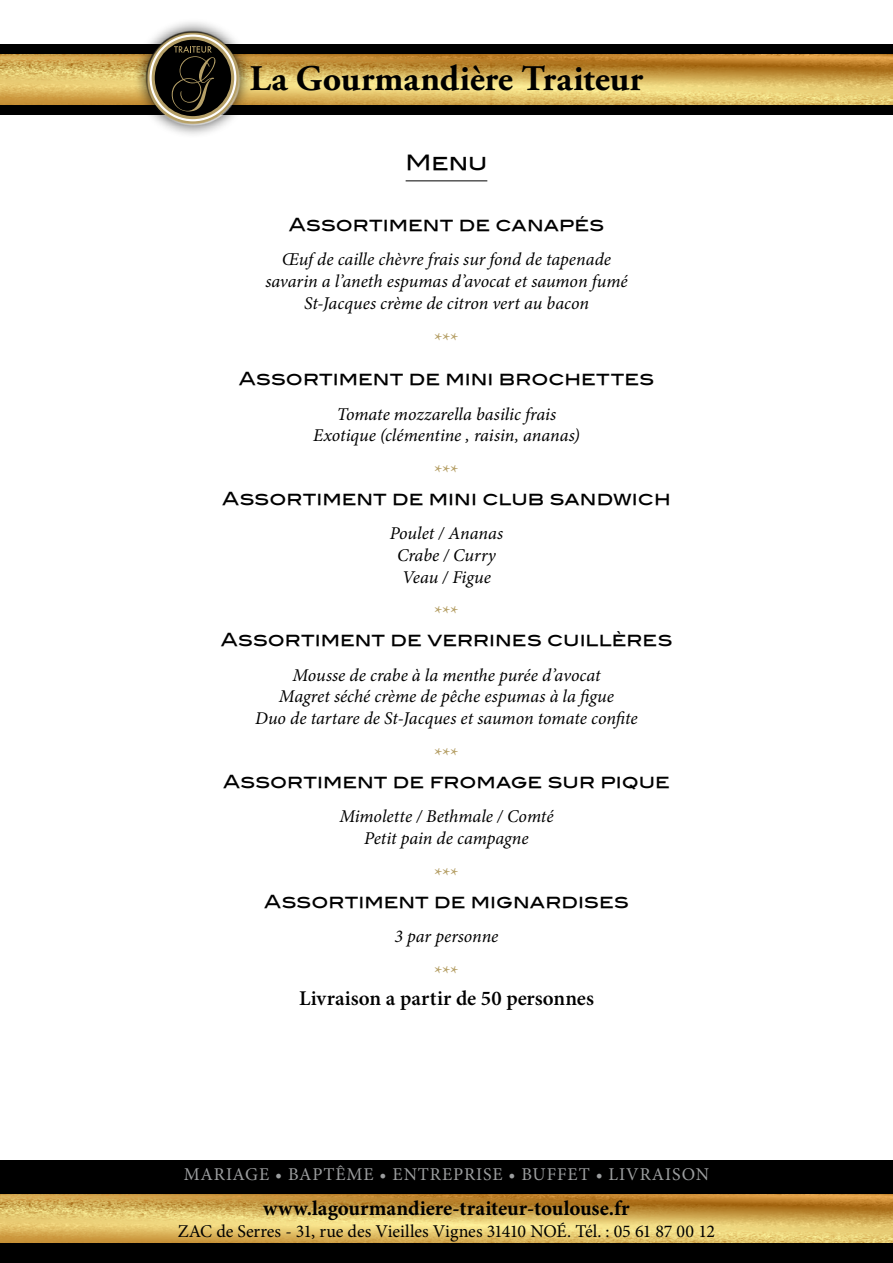
<style>
.page{position:relative;width:893px;height:1263px;background:#fff}
.page>*{position:absolute;margin:0;border:0;box-sizing:border-box;transform-origin:0 0}
.t1{font:700 36px "Adobe Garamond Pro";color:#000}
.t2{font:700 21px "Minion Pro";color:#000}
.t3{font:600 21px "Minion Pro";color:#000}
.t4{font:21px "Minion Pro";color:#b6a067}
.t5{font:21px "Blair Md ITCTT Medium";color:#000}
.t6{font:italic 18px/21.6px "Minion Pro";letter-spacing:-.005em;color:#000;text-align:center}
.t7{font:18px "Blair Md ITCTT Medium";letter-spacing:.005em;color:#000}
.t8{font:18px "Minion Pro";letter-spacing:-.01em;color:#000}
.t9{font:18px "Minion Pro";letter-spacing:.05em;color:#9c9e9f}
</style>
<div class="page">
<img style="left:0;top:54px;width:893px;height:51px">
<img style="left:0;top:1193px;width:893px;height:51px">
<div style="left:0;top:44px;width:893px;height:10px;background:#000"></div>
<div style="left:0;top:1160px;width:893px;height:33px;background:#000"></div>
<div style="left:0;top:1244px;width:893px;height:19px;background:#000"></div>
<div style="left:0;top:105px;width:893px;height:9px;background:#000"></div>
<div style="left:133px;top:18px;width:120px;height:120px;background:#000;opacity:.75"></div>
<div style="left:150px;top:58px;width:90px;height:67px;background:#fff;opacity:.75"></div>
<div style="left:146px;top:31px;width:91px;height:78px;background:#000;opacity:.75"></div>
<hr style="left:406px;top:180px;width:81px;height:1px;background:#000">
<h1 class="t1" style="left:250px;top:57px;width:395px">La Gourmandière Traiteur</h1>
<p class="t5" style="left:406px;top:146px;width:83px">Menu</p>
<p class="t7" style="left:289px;top:210px;width:317px">Assortiment de canapés</p>
<p class="t6" style="left:265px;top:249px;width:364px">Œuf de caille chèvre frais sur fond de tapenade savarin a l’aneth espumas d’avocat et saumon fumé<br>St-Jacques crème de citron vert au bacon</p>
<p class="t4" style="left:434px;top:326px;width:26px">***</p>
<p class="t7" style="left:239px;top:364px;width:417px">Assortiment de mini brochettes</p>
<p class="t6" style="left:313px;top:403px;width:268px">Tomate mozzarella basilic frais<br>Exotique (clémentine , raisin, ananas)</p>
<p class="t4" style="left:434px;top:458px;width:26px">***</p>
<p class="t7" style="left:222px;top:484px;width:450px">Assortiment de mini club sandwich</p>
<p class="t6" style="left:390px;top:523px;width:115px">Poulet / Ananas<br>Crabe / Curry<br>Veau / Figue</p>
<p class="t4" style="left:434px;top:600px;width:26px">***</p>
<p class="t7" style="left:221px;top:625px;width:453px">Assortiment de verrines cuillères</p>
<p class="t6" style="left:255px;top:664px;width:384px">Mousse de crabe à la menthe purée d’avocat<br>Magret séché crème de pêche espumas à la figue<br>Duo de tartare de St-Jacques et saumon tomate confite</p>
<p class="t4" style="left:434px;top:741px;width:26px">***</p>
<p class="t7" style="left:223px;top:766px;width:448px">Assortiment de fromage sur pique</p>
<p class="t6" style="left:339px;top:805px;width:216px">Mimolette / Bethmale / Comté<br>Petit pain de campagne</p>
<p class="t4" style="left:434px;top:861px;width:26px">***</p>
<p class="t7" style="left:264px;top:886px;width:366px">Assortiment de mignardises</p>
<p class="t6" style="left:394px;top:925px;width:105px">3 par personne</p>
<p class="t4" style="left:434px;top:959px;width:26px">***</p>
<p class="t3" style="left:299px;top:986px;width:296px">Livraison a partir de 50 personnes</p>
<p class="t9" style="left:184px;top:1162px;width:527px">MARIAGE • BAPTÊME • ENTREPRISE • BUFFET • LIVRAISON</p>
<p class="t2" style="left:263px;top:1194px;width:368px">www.lagourmandiere-traiteur-toulouse.fr</p>
<p class="t8" style="left:178px;top:1219px;width:539px">ZAC de Serres - 31, rue des Vieilles Vignes 31410 NOÉ. Tél. : 05 61 87 00 12</p>
</div>
